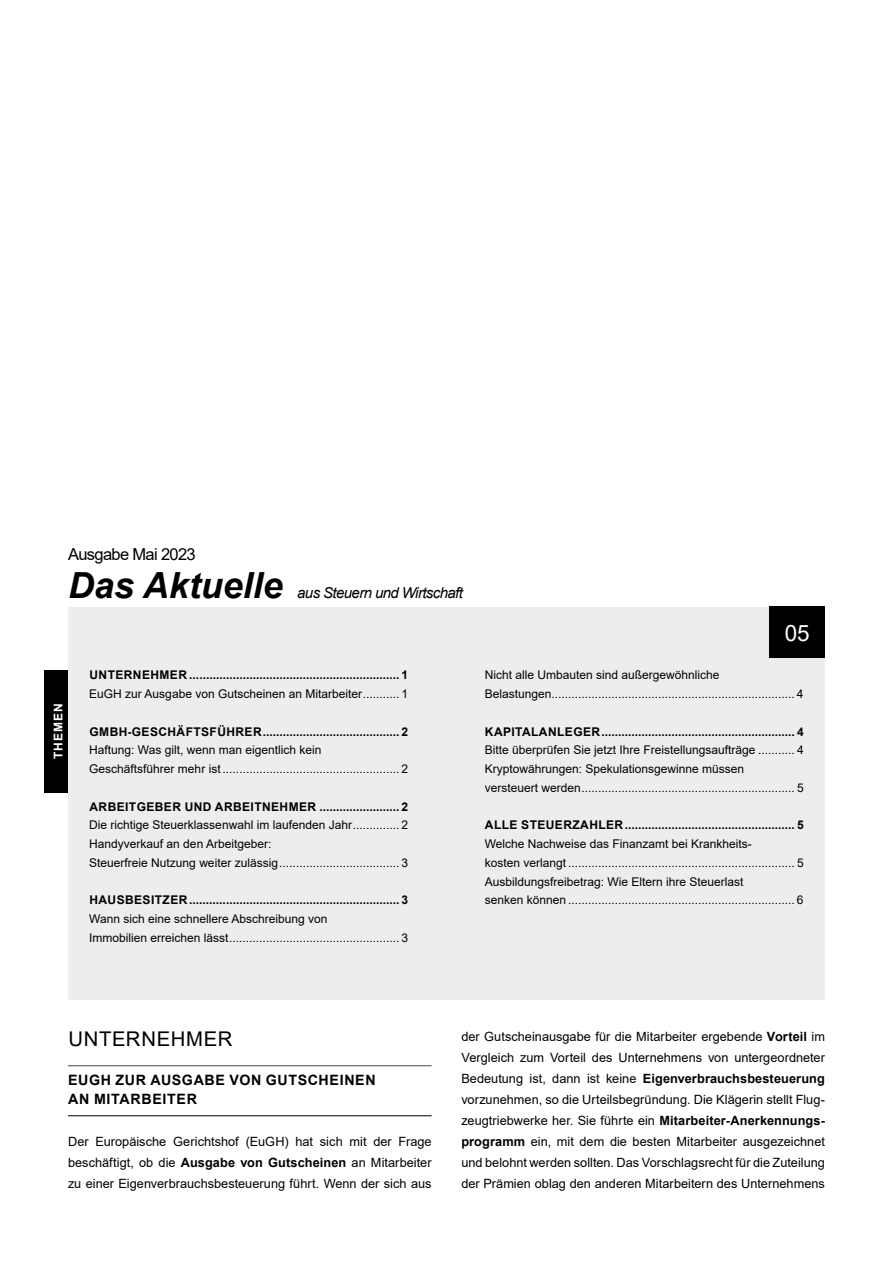
<style>
.page{position:relative;width:893px;height:1263px;background:#fff}
.page>*{position:absolute;margin:0;border:0;box-sizing:border-box;transform-origin:0 0}
.t1{font:italic 700 36px "Arial";color:#000}
.t2{font:22.5px "Arial";color:#fff}
.t3{font:20.25px "Arial";letter-spacing:.035em;color:#000}
.t4{font:16.5px "Arial";letter-spacing:-.04em;color:#000}
.t5{font:italic 15px "Arial";letter-spacing:-.04em;color:#000}
.t6{font:700 14.25px/19.5px "Arial";letter-spacing:.045em;color:#000}
.t7{font:12.75px/21px "Arial";color:#000;text-align:justify}
.t8{font:12px/18.8px "Arial";color:#000}
.t9{font:700 12px "Arial";letter-spacing:.035em;color:#000}
.t10{font:700 12px "Arial";letter-spacing:.085em;color:#fff}
.s1{font-weight:700}
</style>
<div class="page">
<div style="left:68px;top:607px;width:757px;height:392px;background:#ededed"></div>
<hr style="left:68px;top:1065px;width:364px;height:1px;background:#4a4a49">
<hr style="left:68px;top:1115px;width:364px;height:1px;background:#000">
<div style="left:770px;top:607px;width:55px;height:51px;background:#000"></div>
<div style="left:45px;top:670px;width:23px;height:122px;background:#000"></div>
<h3 class="t4" style="left:68px;top:543px;width:129px">Ausgabe Mai 2023</h3>
<h1 class="t1" style="left:68px;top:561px;width:216px">Das Aktuelle</h1>
<p class="t5" style="left:297px;top:583px;width:167px">aus Steuern und Wirtschaft</p>
<p class="t10" style="left:50px;top:759px;width:57px;rotate:-90deg">THEMEN</p>
<p class="t9" style="left:90px;top:667px;width:320px">UNTERNEHMER ............................................................... 1</p>
<p class="t8" style="left:89px;top:684px;width:320px">EuGH zur Ausgabe von Gutscheinen an Mitarbeiter........... 1</p>
<p class="t9" style="left:89px;top:723px;width:320px">GMBH-GESCHÄFTSFÜHRER......................................... 2</p>
<p class="t8" style="left:89px;top:741px;width:320px">Haftung: Was gilt, wenn man eigentlich kein<br>Geschäftsführer mehr ist ..................................................... 2</p>
<p class="t9" style="left:89px;top:798px;width:320px">ARBEITGEBER UND ARBEITNEHMER ........................ 2</p>
<p class="t8" style="left:89px;top:816px;width:320px">Die richtige Steuerklassenwahl im laufenden Jahr.............. 2<br>Handyverkauf an den Arbeitgeber:<br>Steuerfreie Nutzung weiter zulässig.................................... 3</p>
<p class="t9" style="left:89px;top:892px;width:320px">HAUSBESITZER ............................................................... 3</p>
<p class="t8" style="left:89px;top:909px;width:320px">Wann sich eine schnellere Abschreibung von<br>Immobilien erreichen lässt................................................... 3</p>
<h2 class="t2" style="left:785px;top:617px;width:27px">05</h2>
<p class="t8" style="left:485px;top:666px;width:320px">Nicht alle Umbauten sind außergewöhnliche<br>Belastungen......................................................................... 4</p>
<p class="t9" style="left:485px;top:723px;width:320px">KAPITALANLEGER.......................................................... 4</p>
<p class="t8" style="left:485px;top:741px;width:320px">Bitte überprüfen Sie jetzt Ihre Freistellungsaufträge ........... 4<br>Kryptowährungen: Spekulationsgewinne müssen<br>versteuert werden................................................................ 5</p>
<p class="t9" style="left:485px;top:817px;width:320px">ALLE STEUERZAHLER................................................... 5</p>
<p class="t8" style="left:485px;top:834px;width:320px">Welche Nachweise das Finanzamt bei Krankheits-<br>kosten verlangt .................................................................... 5<br>Ausbildungsfreibetrag: Wie Eltern ihre Steuerlast<br>senken können .................................................................... 6</p>
<h3 class="t3" style="left:68px;top:1025px;width:166px">UNTERNEHMER</h3>
<p class="t6" style="left:68px;top:1070px;width:309px">EUGH ZUR AUSGABE VON GUTSCHEINEN<br>AN MITARBEITER</p>
<p class="t7" style="left:68px;top:1131px;width:365px">Der Europäische Gerichtshof (EuGH) hat sich mit der Frage beschäftigt, ob die <span class="s1">Ausgabe von Gutscheinen</span> an Mitarbeiter zu einer Eigenverbrauchsbesteuerung führt. Wenn der sich aus</p>
<p class="t7" style="left:461px;top:1026px;width:365px">der Gutscheinausgabe für die Mitarbeiter ergebende <span class="s1">Vorteil</span> im Vergleich zum Vorteil des Unternehmens von untergeordneter Bedeutung ist, dann ist keine <span class="s1">Eigenverbrauchsbesteuerung </span>vorzunehmen, so die Urteilsbegründung. Die Klägerin stellt Flug&shy;zeugtriebwerke her. Sie führte ein <span class="s1">Mitarbeiter-Anerkennungs&shy;programm</span> ein, mit dem die besten Mitarbeiter ausgezeichnet und belohnt werden sollten. Das Vorschlagsrecht für die Zuteilung der Prämien oblag den anderen Mitarbeitern des Unternehmens</p>
</div>
